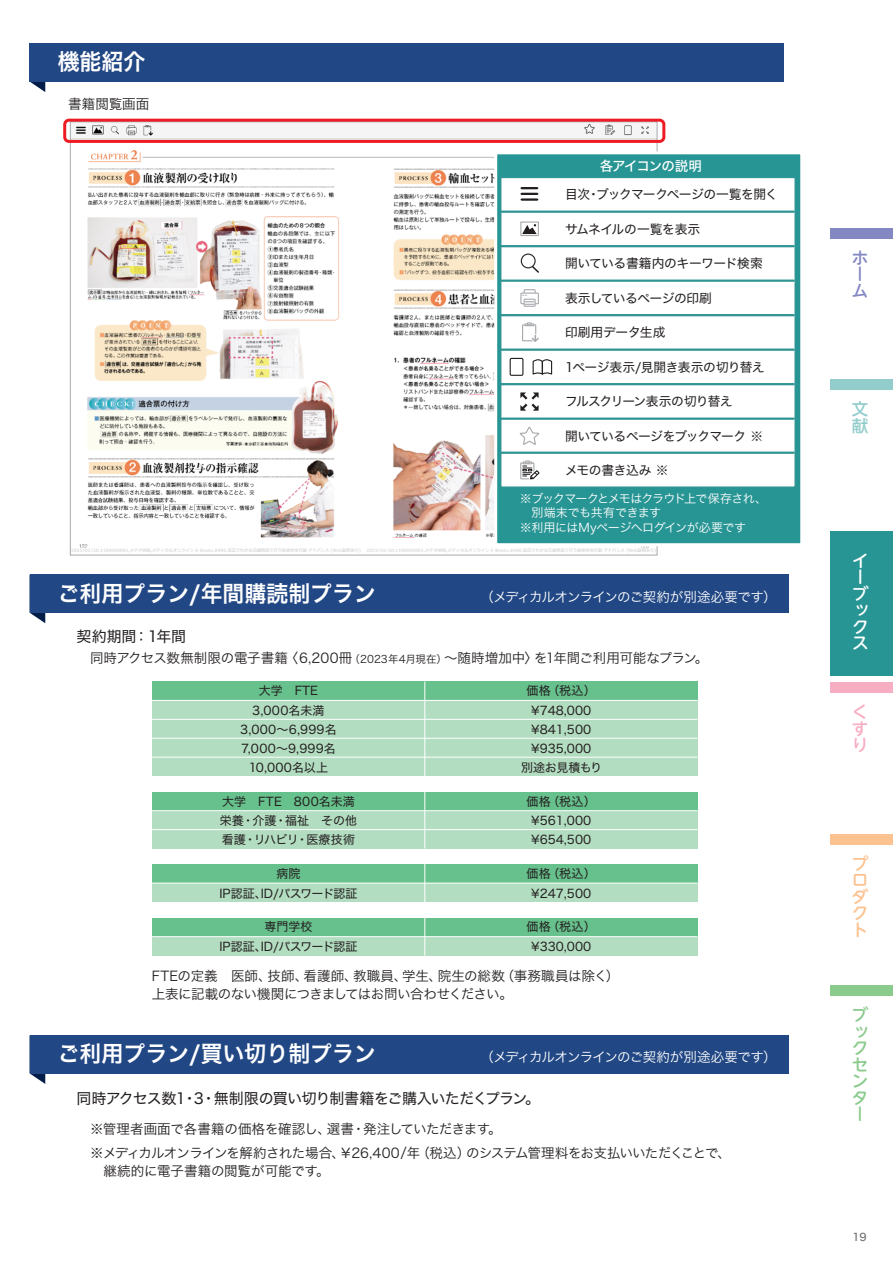
<style>
.page{position:relative;width:893px;height:1263px;background:#fff}
.page>*{position:absolute;margin:0;border:0;box-sizing:border-box;transform-origin:0 0}
.t1{font:22.5px "Hira Kaku Std W6 90 msp RKSJ H";color:#fff}
.t2{font:16.5px/16.5px "UD Shin M Go Pro Medium 90 msp RKSJ V";color:#8aca8b}
.t3{font:16.5px/16.5px "UD Shin M Go Pro Medium 90 msp RKSJ V";color:#fff}
.t4{font:16.5px/16.5px "UD Shin M Go Pro Medium 90 msp RKSJ V";color:#fcc290}
.t5{font:16.5px/16.5px "UD Shin M Go Pro Medium 90 msp RKSJ V";color:#4156a6}
.t6{font:16.5px/16.5px "UD Shin M Go Pro Medium 90 msp RKSJ V";color:#f7aec2;text-align:justify}
.t7{font:16.5px/16.5px "UD Shin M Go Pro Medium 90 msp RKSJ V";color:#38b4b2}
.t8{font:15px "Hira Kaku Std W4 90 msp RKSJ H";letter-spacing:-.045em;color:#231f20}
.t9{font:13.5px/18px "Hira Kaku Std W3 90 msp RKSJ H";letter-spacing:-.02em;color:#231f20}
.t10{font:13.5px/24px "Hira Kaku Std W3 90 msp RKSJ H";letter-spacing:-.045em;color:#231f20}
.t11{font:13.5px "Hira Kaku Std W3 90 msp RKSJ H";letter-spacing:-.05em;color:#fff}
.t12{font:13.5px "Hira Kaku Std W5 90 msp RKSJ H";letter-spacing:-.085em;color:#fff}
.t13{font:12.75px "Hira Kaku Std W4 90 msp RKSJ H";letter-spacing:-.035em;color:#231f20}
.t14{font:12.75px "Hira Kaku Std W4 90 msp RKSJ H";letter-spacing:-.055em;color:#231f20}
.t15{font:12.75px "Hira Kaku Std W4 90 msp RKSJ H";letter-spacing:-.07em;color:#231f20}
.t16{font:12px/19.2px "Hira Kaku Std W4 90 msp RKSJ H";color:#231f20;text-align:center}
.t17{font:12px "Hira Kaku Std W3 90 msp RKSJ H";letter-spacing:-.07em;color:#fff}
.t18{font:12px "Hira Kaku Std W3 90 msp RKSJ H";letter-spacing:-.04em;color:#fff}
.t19{font:12px "Hira Kaku Std W3 90 msp RKSJ H";letter-spacing:-.02em;color:#fff}
.t20{font:10.5px "Hira Kaku Std W5 90 msp RKSJ H";color:#6d6e70}
.s1{font-size:10.5px}
</style>
<div class="page">
<svg style="left:30px;top:1073px;width:15px;height:11px"></svg>
<div style="left:30px;top:1035px;width:759px;height:38px;background:#214784"></div>
<div style="left:831px;top:228px;width:62px;height:11px;background:#8488c2"></div>
<div style="left:831px;top:985px;width:62px;height:11px;background:#8aca8b"></div>
<div style="left:831px;top:682px;width:62px;height:11px;background:#f7aec2"></div>
<div style="left:831px;top:380px;width:62px;height:10px;background:#92cdcc"></div>
<div style="left:831px;top:834px;width:62px;height:10px;background:#fcc290"></div>
<div style="left:831px;top:531px;width:62px;height:144px;background:#279594"></div>
<img style="left:72px;top:123px;width:583px;height:430px">
<svg style="left:30px;top:612px;width:15px;height:11px"></svg>
<div style="left:30px;top:574px;width:759px;height:38px;background:#214784"></div>
<div style="left:496px;top:153px;width:306px;height:392px;background:#279594"></div>
<div style="left:494px;top:151px;width:309px;height:395px;border:3px solid #fff"></div>
<div style="left:501px;top:177px;width:294px;height:310px;background:#fff"></div>
<div style="left:500px;top:177px;width:296px;height:311px;border:2px solid #2f9594"></div>
<svg style="left:519px;top:426px;width:21px;height:19px"></svg>
<svg style="left:520px;top:392px;width:19px;height:19px"></svg>
<div style="left:524px;top:289px;width:12px;height:8px;border:1px solid #a7a9ac"></div>
<div style="left:521px;top:293px;width:17px;height:11px;background:#fff"></div>
<div style="left:520px;top:293px;width:19px;height:11px;border:1px solid #a7a9ac"></div>
<div style="left:524px;top:299px;width:12px;height:8px;border:1px solid #a7a9ac"></div>
<svg style="left:522px;top:295px;width:12px;height:10px"></svg>
<svg style="left:529px;top:265px;width:10px;height:8px"></svg>
<div style="left:521px;top:254px;width:14px;height:14px;background:#fff;border-radius:50%"></div>
<div style="left:521px;top:254px;width:15px;height:14px;border:1px solid #231f20;border-radius:50%"></div>
<div style="left:520px;top:221px;width:19px;height:15px;border:1px solid #a7a9ac"></div>
<svg style="left:522px;top:224px;width:15px;height:10px"></svg>
<svg style="left:520px;top:187px;width:18px;height:14px"></svg>
<hr style="left:501px;top:211px;width:293px;height:2px;background:#2f9594">
<hr style="left:501px;top:245px;width:293px;height:2px;background:#2f9594">
<hr style="left:501px;top:280px;width:293px;height:2px;background:#2f9594">
<hr style="left:501px;top:314px;width:293px;height:2px;background:#2f9594">
<hr style="left:501px;top:349px;width:293px;height:2px;background:#2f9594">
<hr style="left:501px;top:383px;width:293px;height:2px;background:#2f9594">
<hr style="left:501px;top:417px;width:293px;height:3px;background:#2f9594">
<hr style="left:501px;top:452px;width:293px;height:2px;background:#2f9594">
<div style="left:522px;top:324px;width:14px;height:17px;border:1px solid #a7a9ac"></div>
<svg style="left:525px;top:322px;width:9px;height:4px"></svg>
<svg style="left:528px;top:334px;width:11px;height:8px"></svg>
<div style="left:510px;top:358px;width:13px;height:18px;border:1px solid #231f20"></div>
<svg style="left:532px;top:359px;width:21px;height:16px"></svg>
<div style="left:520px;top:462px;width:14px;height:17px;border:1px solid #a7a9ac"></div>
<svg style="left:522px;top:460px;width:18px;height:20px"></svg>
<div style="left:63px;top:119px;width:602px;height:24px;border:3px solid #ed1c24;border-radius:4px"></div>
<div style="left:152px;top:681px;width:545px;height:19px;background:#67c18c"></div>
<div style="left:152px;top:700px;width:545px;height:76px;background:#b3ddc0"></div>
<hr style="left:152px;top:757px;width:545px;height:1px;background:#fff">
<hr style="left:424px;top:681px;width:1px;height:95px;background:#fff">
<hr style="left:152px;top:719px;width:545px;height:1px;background:#fff">
<hr style="left:152px;top:738px;width:545px;height:1px;background:#fff">
<hr style="left:152px;top:700px;width:545px;height:1px;background:#fff">
<div style="left:152px;top:792px;width:545px;height:19px;background:#67c18c"></div>
<div style="left:152px;top:811px;width:545px;height:37px;background:#b3ddc0"></div>
<hr style="left:424px;top:791px;width:1px;height:57px;background:#fff">
<hr style="left:152px;top:810px;width:545px;height:1px;background:#fff">
<hr style="left:152px;top:829px;width:545px;height:1px;background:#fff">
<div style="left:152px;top:864px;width:545px;height:19px;background:#67c18c"></div>
<div style="left:152px;top:883px;width:545px;height:19px;background:#b3ddc0"></div>
<hr style="left:424px;top:864px;width:1px;height:38px;background:#fff">
<hr style="left:152px;top:883px;width:545px;height:1px;background:#fff">
<div style="left:152px;top:918px;width:545px;height:19px;background:#67c18c"></div>
<div style="left:152px;top:937px;width:545px;height:18px;background:#b3ddc0"></div>
<hr style="left:424px;top:917px;width:1px;height:38px;background:#fff">
<hr style="left:152px;top:936px;width:545px;height:1px;background:#fff">
<svg style="left:30px;top:81px;width:15px;height:11px"></svg>
<div style="left:30px;top:43px;width:754px;height:38px;background:#214784"></div>
<h1 class="t1" style="left:58px;top:53px;width:89px">機能紹介</h1>
<p class="t9" style="left:68px;top:97px;width:83px">書籍閲覧画面</p>
<h1 class="t1" style="left:58px;top:585px;width:320px">ご利用プラン/年間購読制プラン</h1>
<p class="t12" style="left:600px;top:160px;width:104px">各アイコンの説明</p>
<p class="t13" style="left:565px;top:190px;width:214px">目次・ブックマークページの一覧を開く</p>
<p class="t13" style="left:565px;top:224px;width:137px">サムネイルの一覧を表示</p>
<p class="t13" style="left:565px;top:259px;width:199px">開いている書籍内のキーワード検索</p>
<p class="t13" style="left:565px;top:293px;width:148px">表示しているページの印刷</p>
<p class="t13" style="left:565px;top:328px;width:102px">印刷用データ生成</p>
<p class="t13" style="left:565px;top:362px;width:201px">1ページ表示/見開き表示の切り替え</p>
<p class="t15" style="left:565px;top:397px;width:169px">フルスクリーン表示の切り替え</p>
<p class="t14" style="left:565px;top:431px;width:200px">開いているページをブックマーク ※</p>
<p class="t13" style="left:565px;top:466px;width:105px">メモの書き込み ※</p>
<p class="t17" style="left:520px;top:494px;width:249px">※ブックマークとメモはクラウド上で保存され、</p>
<p class="t19" style="left:532px;top:508px;width:131px">別端末でも共有できます</p>
<p class="t18" style="left:520px;top:523px;width:228px">※利用にはMyページへログインが必要です</p>
<p class="t11" style="left:481px;top:592px;width:298px">（メディカルオンラインのご契約が別途必要です）</p>
<p class="t8" style="left:77px;top:631px;width:111px">契約期間： 1年間</p>
<p class="t9" style="left:77px;top:651px;width:633px">　同時アクセス数無制限の電子書籍〈6,200冊<span class="s1">（2023年4月現在）</span>～随時増加中〉を1年間ご利用可能なプラン。</p>
<p class="t16" style="left:240px;top:683px;width:98px">大学　FTE<br>3,000名未満<br>3,000～6,999名<br>7,000～9,999名<br>10,000名以上</p>
<p class="t16" style="left:521px;top:683px;width:83px">価格（税込）¥748,000 ¥841,500 ¥935,000<br>別途お見積もり</p>
<p class="t16" style="left:220px;top:793px;width:139px;text-align:left">大学　FTE　800名未満栄養・介護・福祉　その他看護・リハビリ・医療技術</p>
<p class="t16" style="left:527px;top:793px;width:71px">価格（税込）¥561,000 ¥654,500</p>
<p class="t16" style="left:219px;top:865px;width:140px;line-height:19.8px">病院<br>IP認証、ID/パスワード認証</p>
<p class="t16" style="left:527px;top:865px;width:71px;line-height:19.8px">価格（税込）¥247,500</p>
<p class="t16" style="left:219px;top:918px;width:140px;line-height:19.8px">専門学校<br>IP認証、ID/パスワード認証</p>
<p class="t16" style="left:527px;top:918px;width:71px;line-height:19.8px">価格（税込）¥330,000</p>
<p class="t9" style="left:152px;top:969px;width:469px">FTEの定義　医師、技師、看護師、教職員、学生、院生の総数（事務職員は除く）上表に記載のない機関につきましてはお問い合わせください。</p>
<h1 class="t1" style="left:58px;top:1045px;width:320px">ご利用プラン/買い切り制プラン</h1>
<p class="t11" style="left:481px;top:1052px;width:298px">（メディカルオンラインのご契約が別途必要です）</p>
<p class="t8" style="left:77px;top:1092px;width:465px">同時アクセス数1・3・無制限の買い切り制書籍をご購入いただくプラン。</p>
<p class="t10" style="left:77px;top:1118px;width:656px">　※管理者画面で各書籍の価格を確認し、選書・発注していただきます。<br>　※メディカルオンラインを解約された場合、￥26,400/年（税込）のシステム管理料をお支払いいただくことで、</p>
<p class="t9" style="left:77px;top:1163px;width:254px">　　継続的に電子書籍の閲覧が可能です。</p>
<h2 class="t5" style="left:852px;top:252px;width:17px">ホーム</h2>
<h2 class="t7" style="left:852px;top:403px;width:18px">文献</h2>
<h2 class="t3" style="left:852px;top:555px;width:18px">イーブックス</h2>
<h2 class="t6" style="left:852px;top:706px;width:17px">くすり</h2>
<h2 class="t4" style="left:852px;top:858px;width:18px">プロダクト</h2>
<h2 class="t2" style="left:852px;top:1009px;width:18px">ブックセンター</h2>
<p class="t20" style="left:853px;top:1232px;width:16px">19</p>
</div>
